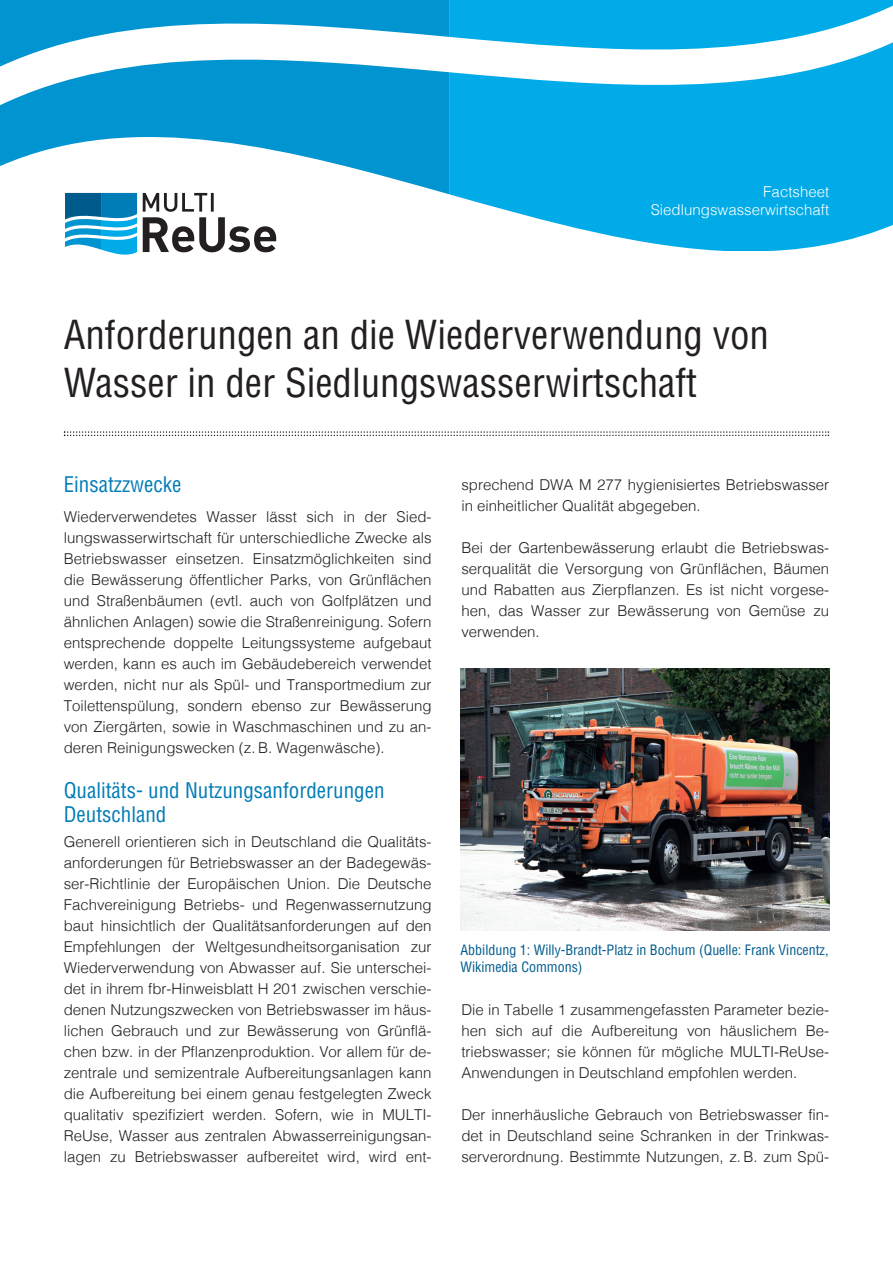
<style>
.page{position:relative;width:893px;height:1263px;background:#fff}
.page>*{position:absolute;margin:0;border:0;box-sizing:border-box;transform-origin:0 0}
.t1{font:condensed 39px/48px "Helvetica";color:#231f20}
.t2{font:condensed 21px/24px "Helvetica";color:#007cb6}
.t3{font:300 15px/21px "Helvetica";color:#231f20;text-align:justify}
.t4{font:300 15px/18px "Helvetica";color:#fff;text-align:right}
.t5{font:condensed 13.95px/17.2px "Helvetica";color:#005b8d}
</style>
<div class="page">
<svg style="left:0;top:0;width:449px;height:194px;fill:#0094d1"></svg>
<svg style="left:449px;top:0;width:444px;height:251px;fill:#00abe7"></svg>
<svg style="left:65px;top:193px;width:72px;height:62px"></svg>
<svg style="left:143px;top:193px;width:133px;height:59px"></svg>
<svg style="left:64px;top:431px;width:765px;height:5px"></svg>
<img style="left:461px;top:668px;width:368px;height:263px">
<p class="t4" style="left:651px;top:184px;width:180px">Factsheet<br>Siedlungswasserwirtschaft</p>
<h1 class="t1" style="left:64px;top:311px;width:707px">Anforderungen an die Wiederverwendung von<br>Wasser in der Siedlungswasserwirtschaft</h1>
<h2 class="t2" style="left:64px;top:473px;width:119px">Einsatzzwecke</h2>
<p class="t3" style="left:64px;top:507px;width:369px">Wiederverwendetes Wasser lässt sich in der Sied&shy;lungswasserwirtschaft für unterschiedliche Zwecke als Betriebswasser einsetzen. Einsatzmöglichkeiten sind die Bewässerung öffentlicher Parks, von Grünflächen und Straßenbäumen (evtl. auch von Golfplätzen und ähnlichen Anlagen) sowie die Straßenreinigung. Sofern entsprechende doppelte Leitungssysteme aufgebaut werden, kann es auch im Gebäudebereich verwendet werden, nicht nur als Spül- und Transportmedium zur Toilettenspülung, sondern ebenso zur Bewässerung von Ziergärten, sowie in Waschmaschinen und zu an&shy;deren Reinigungswecken (z. B. Wagenwäsche).</p>
<h2 class="t2" style="left:64px;top:778px;width:322px">Qualitäts- und Nutzungsanforderungen<br>Deutschland</h2>
<p class="t3" style="left:64px;top:832px;width:369px">Generell orientieren sich in Deutschland die Qualitäts&shy;anforderungen für Betriebswasser an der Badegewäs&shy;ser-Richtlinie der Europäischen Union. Die Deutsche Fachvereinigung Betriebs- und Regenwassernutzung baut hinsichtlich der Qualitätsanforderungen auf den Empfehlungen der Weltgesundheitsorganisation zur Wiederverwendung von Abwasser auf. Sie unterschei&shy;det in ihrem fbr-Hinweisblatt H 201 zwischen verschie&shy;denen Nutzungszwecken von Betriebswasser im häus&shy;lichen Gebrauch und zur Bewässerung von Grünflä&shy;chen bzw. in der Pflanzenproduktion. Vor allem für de&shy;zentrale und semizentrale Aufbereitungsanlagen kann die Aufbereitung bei einem genau festgelegten Zweck qualitativ spezifiziert werden. Sofern, wie in MULTI-ReUse, Wasser aus zentralen Abwasserreinigungsan&shy;lagen zu Betriebswasser aufbereitet wird, wird ent-</p>
<p class="t3" style="left:461px;top:475px;width:369px">sprechend DWA M 277 hygienisiertes Betriebswasser in einheitlicher Qualität abgegeben.</p>
<p class="t3" style="left:461px;top:538px;width:369px">Bei der Gartenbewässerung erlaubt die Betriebswas&shy;serqualität die Versorgung von Grünflächen, Bäumen und Rabatten aus Zierpflanzen. Es ist nicht vorgese&shy;hen, das Wasser zur Bewässerung von Gemüse zu verwenden.</p>
<p class="t5" style="left:460px;top:941px;width:369px">Abbildung 1: Willy-Brandt-Platz in Bochum (Quelle: Frank Vincentz,<br>Wikimedia Commons)</p>
<p class="t3" style="left:461px;top:1000px;width:369px">Die in Tabelle 1 zusammengefassten Parameter bezie&shy;hen sich auf die Aufbereitung von häuslichem Be&shy;triebswasser; sie können für mögliche MULTI-ReUse-Anwendungen in Deutschland empfohlen werden.</p>
<p class="t3" style="left:461px;top:1105px;width:369px">Der innerhäusliche Gebrauch von Betriebswasser fin&shy;det in Deutschland seine Schranken in der Trinkwas&shy;serverordnung. Bestimmte Nutzungen, z. B. zum Spü-</p>
</div>
